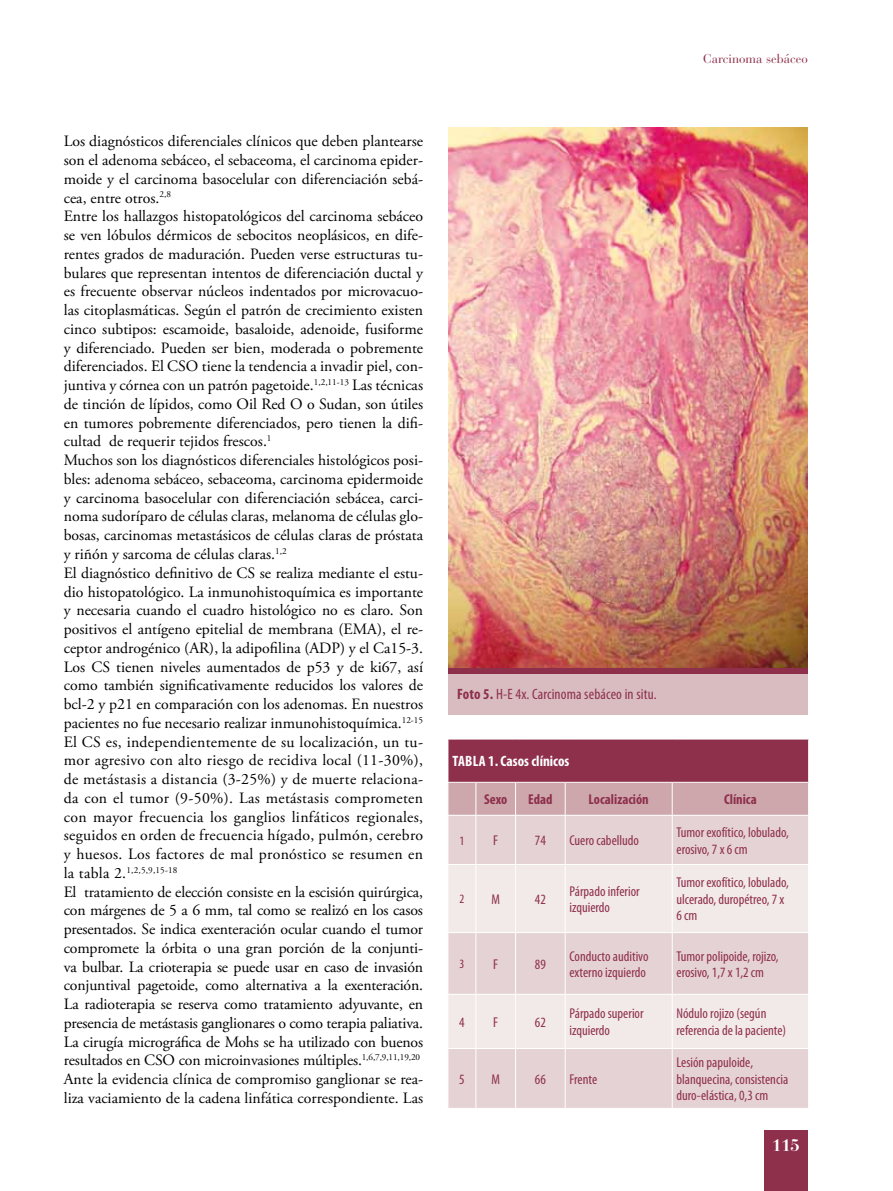
<style>
.page{position:relative;width:893px;height:1191px;background:#fff}
.page>*{position:absolute;margin:0;border:0;box-sizing:border-box;transform-origin:0 0}
.t1{font:700 16.5px "Bauer Bodoni";color:#fff}
.t2{font:15.75px/18.8px "Adobe Garamond Pro";color:#000}
.t3{font:condensed 15px "Myriad Pro";letter-spacing:.01em;color:#8e2f4c}
.t4{font:700 condensed 15px "Myriad Pro";color:#fff}
.t5{font:condensed 14.25px/16.5px "Myriad Pro";color:#8e2f4c}
.t6{font:700 condensed 14.25px "Myriad Pro";color:#8e2f4c}
.t7{font:12.75px "Bauer Bodoni";color:#8e2f4c}
.t8{font:condensed 12.75px "Myriad Pro";color:#8e2f4c}
.t9{font:9.15px "Adobe Garamond Pro";color:#000}
.s1{font-size:15.75px}
.s2{font-weight:700}
</style>
<div class="page">
<div style="left:764px;top:1130px;width:44px;height:61px;background:#8e2f4c"></div>
<img style="left:449px;top:128px;width:359px;height:540px">
<div style="left:449px;top:672px;width:359px;height:43px;background:#d8bcc0"></div>
<div style="left:449px;top:668px;width:359px;height:5px;background:#8e2f4c"></div>
<div style="left:448px;top:739px;width:361px;height:43px;background:#8e2f4c"></div>
<div style="left:449px;top:816px;width:359px;height:292px;background:#e5d2d4"></div>
<svg style="left:449px;top:865px;width:359px;height:183px;fill:#f2e9e9"></svg>
<hr style="left:808px;top:739px;width:1px;height:43px;background:#fff">
<hr style="left:475px;top:815px;width:1px;height:49px;background:#fff">
<hr style="left:515px;top:815px;width:1px;height:49px;background:#fff">
<hr style="left:565px;top:815px;width:1px;height:49px;background:#fff">
<hr style="left:672px;top:815px;width:1px;height:49px;background:#fff">
<hr style="left:475px;top:933px;width:1px;height:61px;background:#fff">
<hr style="left:515px;top:933px;width:1px;height:61px;background:#fff">
<hr style="left:565px;top:933px;width:1px;height:61px;background:#fff">
<hr style="left:672px;top:933px;width:1px;height:61px;background:#fff">
<hr style="left:475px;top:1048px;width:1px;height:60px;background:#fff">
<hr style="left:515px;top:1048px;width:1px;height:60px;background:#fff">
<hr style="left:565px;top:1048px;width:1px;height:60px;background:#fff">
<hr style="left:672px;top:1048px;width:1px;height:60px;background:#fff">
<hr style="left:448px;top:739px;width:1px;height:43px;background:#fff">
<svg style="left:448px;top:782px;width:361px;height:33px"></svg>
<svg style="left:449px;top:864px;width:27px;height:1px"></svg>
<hr style="left:476px;top:864px;width:40px;height:1px;background:#fff">
<hr style="left:516px;top:864px;width:49px;height:1px;background:#fff">
<hr style="left:565px;top:864px;width:107px;height:1px;background:#fff">
<hr style="left:672px;top:864px;width:137px;height:1px;background:#fff">
<svg style="left:449px;top:932px;width:27px;height:1px"></svg>
<hr style="left:476px;top:932px;width:40px;height:1px;background:#fff">
<hr style="left:516px;top:932px;width:49px;height:1px;background:#fff">
<hr style="left:565px;top:932px;width:107px;height:1px;background:#fff">
<hr style="left:672px;top:932px;width:137px;height:1px;background:#fff">
<hr style="left:475px;top:865px;width:1px;height:67px;background:#fff">
<hr style="left:515px;top:865px;width:1px;height:67px;background:#fff">
<hr style="left:565px;top:865px;width:1px;height:67px;background:#fff">
<hr style="left:672px;top:865px;width:1px;height:67px;background:#fff">
<svg style="left:449px;top:994px;width:26px;height:1px"></svg>
<svg style="left:449px;top:1048px;width:26px;height:1px"></svg>
<hr style="left:476px;top:994px;width:40px;height:1px;background:#fff">
<hr style="left:475px;top:994px;width:1px;height:54px;background:#fff">
<hr style="left:476px;top:1048px;width:40px;height:1px;background:#fff">
<hr style="left:516px;top:994px;width:49px;height:1px;background:#fff">
<hr style="left:515px;top:994px;width:1px;height:54px;background:#fff">
<hr style="left:516px;top:1048px;width:49px;height:1px;background:#fff">
<hr style="left:565px;top:994px;width:107px;height:1px;background:#fff">
<hr style="left:565px;top:994px;width:1px;height:54px;background:#fff">
<hr style="left:565px;top:1048px;width:107px;height:1px;background:#fff">
<hr style="left:672px;top:994px;width:137px;height:1px;background:#fff">
<hr style="left:672px;top:994px;width:1px;height:54px;background:#fff">
<hr style="left:672px;top:1048px;width:137px;height:1px;background:#fff">
<p class="t2" style="left:64px;top:133px;width:361px">Los diagnósticos diferenciales clínicos que deben plantearse son el adenoma sebáceo, el sebaceoma, el carcinoma epider&shy;moide y el carcinoma basocelular con diferenciación sebá&shy;cea, entre otros.<sup>2,8<br></sup>Entre los hallazgos histopatológicos del carcinoma sebáceo se ven lóbulos dérmicos de sebocitos neoplásicos, en dife&shy;rentes grados de maduración. Pueden verse estructuras tu&shy;bulares que representan intentos de diferenciación ductal y es frecuente observar núcleos indentados por microvacuo&shy;las citoplasmáticas. Según el patrón de crecimiento existen cinco subtipos: escamoide, basaloide, adenoide, fusiforme y diferenciado. Pueden ser bien, moderada o pobremente diferenciados. El CSO tiene la tendencia a invadir piel, con&shy;juntiva y córnea con un patrón pagetoide.<sup>1,2,11-13</sup> Las técnicas de tinción de lípidos, como Oil Red O o Sudan, son útiles en tumores pobremente diferenciados, pero tienen la difi&shy;cultad de requerir tejidos frescos.<sup>1<br></sup>Muchos son los diagnósticos diferenciales histológicos posi&shy;bles: adenoma sebáceo, sebaceoma, carcinoma epidermoide y carcinoma basocelular con diferenciación sebácea, carci&shy;noma sudoríparo de células claras, melanoma de células glo&shy;bosas, carcinomas metastásicos de células claras de próstata y riñón y sarcoma de células claras.<sup>1,2<br></sup>El diagnóstico definitivo de CS se realiza mediante el estu&shy;dio histopatológico. La inmunohistoquímica es importante y necesaria cuando el cuadro histológico no es claro. Son positivos el antígeno epitelial de membrana (EMA), el re&shy;ceptor androgénico (AR), la adipofilina (ADP) y el Ca15-3.<br>Los CS tienen niveles aumentados de p53 y de ki67, así como también significativamente reducidos los valores de bcl-2 y p21 en comparación con los adenomas. En nuestros pacientes no fue necesario realizar inmunohistoquímica.<sup>12-15<br></sup>El CS es, independientemente de su localización, un tu&shy;mor agresivo con alto riesgo de recidiva local (11-30%), de metástasis a distancia (3-25%) y de muerte relaciona&shy;da con el tumor (9-50%). Las metástasis comprometen con mayor frecuencia los ganglios linfáticos regionales, seguidos en orden de frecuencia hígado, pulmón, cerebro y huesos. Los factores de mal pronóstico se resumen en</p>
<p class="t9" style="left:64px;top:864px;width:115px"><span class="s1">la tabla 2.</span>1,2,5,9,15-18</p>
<p class="t2" style="left:64px;top:883px;width:361px">El tratamiento de elección consiste en la escisión quirúrgica, con márgenes de 5 a 6 mm, tal como se realizó en los casos presentados. Se indica exenteración ocular cuando el tumor compromete la órbita o una gran porción de la conjunti&shy;va bulbar. La crioterapia se puede usar en caso de invasión conjuntival pagetoide, como alternativa a la exenteración.<br>La radioterapia se reserva como tratamiento adyuvante, en presencia de metástasis ganglionares o como terapia paliativa.<br>La cirugía micrográfica de Mohs se ha utilizado con buenos resultados en CSO con microinvasiones múltiples.<sup>1,6,7,9,11,19,20<br></sup>Ante la evidencia clínica de compromiso ganglionar se rea&shy;liza vaciamiento de la cadena linfática correspondiente. Las</p>
<p class="t7" style="left:703px;top:51px;width:106px">Carcinoma sebáceo</p>
<p class="t3" style="left:457px;top:685px;width:201px"><span class="s2">Foto 5.</span> H-E 4x. Carcinoma sebáceo in situ.</p>
<p class="t4" style="left:452px;top:752px;width:119px">TABLA 1. Casos clínicos</p>
<p class="t6" style="left:484px;top:790px;width:25px">Sexo</p>
<p class="t6" style="left:528px;top:790px;width:26px">Edad</p>
<p class="t6" style="left:589px;top:790px;width:62px">Localización</p>
<p class="t6" style="left:724px;top:790px;width:34px">Clínica</p>
<p class="t8" style="left:459px;top:832px;width:6px">1</p>
<p class="t5" style="left:493px;top:832px;width:6px">F</p>
<p class="t5" style="left:535px;top:832px;width:12px">74</p>
<p class="t5" style="left:569px;top:832px;width:71px">Cuero cabelludo</p>
<p class="t5" style="left:676px;top:824px;width:114px">Tumor exofítico, lobulado, erosivo, 7 x 6 cm</p>
<p class="t8" style="left:459px;top:891px;width:6px">2</p>
<p class="t5" style="left:491px;top:890px;width:10px">M</p>
<p class="t5" style="left:535px;top:890px;width:12px">42</p>
<p class="t5" style="left:569px;top:882px;width:72px">Párpado inferior izquierdo</p>
<p class="t5" style="left:676px;top:874px;width:114px">Tumor exofítico, lobulado, ulcerado, duropétreo, 7 x<br>6 cm</p>
<p class="t8" style="left:459px;top:956px;width:6px">3</p>
<p class="t5" style="left:493px;top:955px;width:6px">F</p>
<p class="t5" style="left:535px;top:955px;width:12px">89</p>
<p class="t5" style="left:569px;top:947px;width:81px">Conducto auditivo externo izquierdo</p>
<p class="t5" style="left:676px;top:947px;width:104px">Tumor polipoide, rojizo, erosivo, 1,7 x 1,2 cm</p>
<p class="t5" style="left:459px;top:1013px;width:7px">4</p>
<p class="t5" style="left:493px;top:1013px;width:6px">F</p>
<p class="t5" style="left:535px;top:1013px;width:12px">62</p>
<p class="t5" style="left:569px;top:1005px;width:76px">Párpado superior izquierdo</p>
<p class="t5" style="left:676px;top:1005px;width:111px">Nódulo rojizo (según referencia de la paciente)</p>
<p class="t5" style="left:459px;top:1070px;width:7px">5</p>
<p class="t5" style="left:491px;top:1070px;width:10px">M</p>
<p class="t5" style="left:535px;top:1070px;width:12px">66</p>
<p class="t5" style="left:569px;top:1070px;width:29px">Frente</p>
<p class="t5" style="left:676px;top:1054px;width:113px">Lesión papuloide, blanquecina, consistencia duro-elástica, 0,3 cm</p>
<p class="t1" style="left:772px;top:1135px;width:29px">115</p>
</div>
